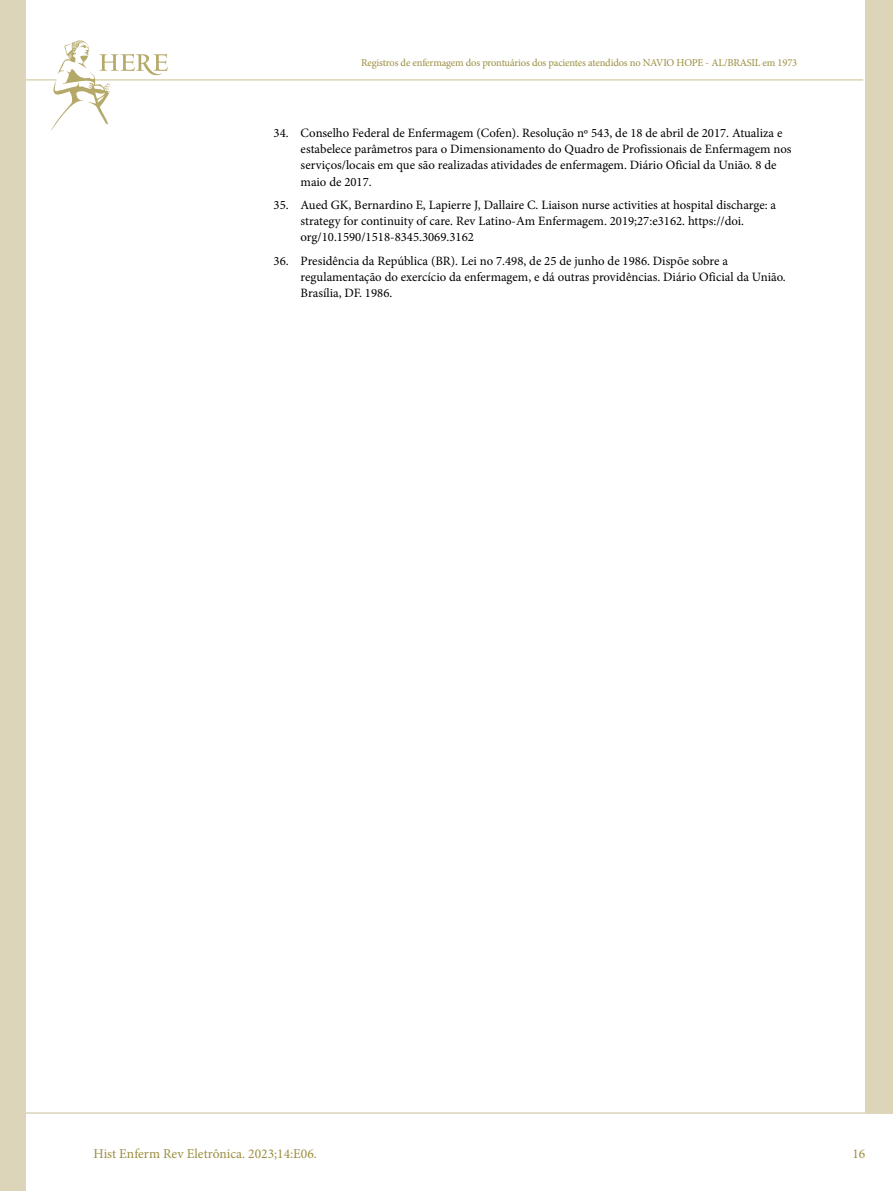
<style>
.page{position:relative;width:893px;height:1191px;background:#fff}
.page>*{position:absolute;margin:0;border:0;box-sizing:border-box;transform-origin:0 0}
.t1{font:13.5px "Minion Pro";color:#9b8e3f}
.t2{font:12.75px/16.2px "Minion Pro";color:#000}
.t3{font:10.5px "Minion Pro";letter-spacing:-.015em;color:#9b8e3f}
</style>
<div class="page">
<hr style="left:0;top:1112px;width:893px;height:1px;background:#dcd5b9">
<hr style="left:0;top:79px;width:863px;height:2px;background:#dcd5b9">
<div style="left:865px;top:0;width:28px;height:1113px;background:#dcd5b9"></div>
<div style="left:0;top:0;width:26px;height:1191px;background:#dcd5b9"></div>
<svg style="left:50px;top:40px;width:118px;height:91px"></svg>
<p class="t3" style="left:361px;top:56px;width:438px">Registros de enfermagem dos prontuários dos pacientes atendidos no NAVIO HOPE - AL/BRASIL em 1973</p>
<p class="t2" style="left:301px;top:125px;width:492px;text-indent:-27px">34. Conselho Federal de Enfermagem (Cofen). Resolução nº 543, de 18 de abril de 2017. Atualiza e estabelece parâmetros para o Dimensionamento do Quadro de Profissionais de Enfermagem nos serviços/locais em que são realizadas atividades de enfermagem. Diário Oficial da União. 8 de maio de 2017.</p>
<p class="t2" style="left:301px;top:197px;width:477px;text-indent:-27px">35. Aued GK, Bernardino E, Lapierre J, Dallaire C. Liaison nurse activities at hospital discharge: a strategy for continuity of care. Rev Latino-Am Enfermagem. 2019;27:e3162. https://doi. org/10.1590/1518-8345.3069.3162</p>
<p class="t2" style="left:301px;top:253px;width:487px;text-indent:-27px">36. Presidência da República (BR). Lei no 7.498, de 25 de junho de 1986. Dispõe sobre a regulamentação do exercício da enfermagem, e dá outras providências. Diário Oficial da União.<br>Brasília, DF. 1986.</p>
<p class="t1" style="left:94px;top:1144px;width:225px">Hist Enferm Rev Eletrônica. 2023;14:E06.</p>
<p class="t1" style="left:852px;top:1144px;width:14px">16</p>
</div>
